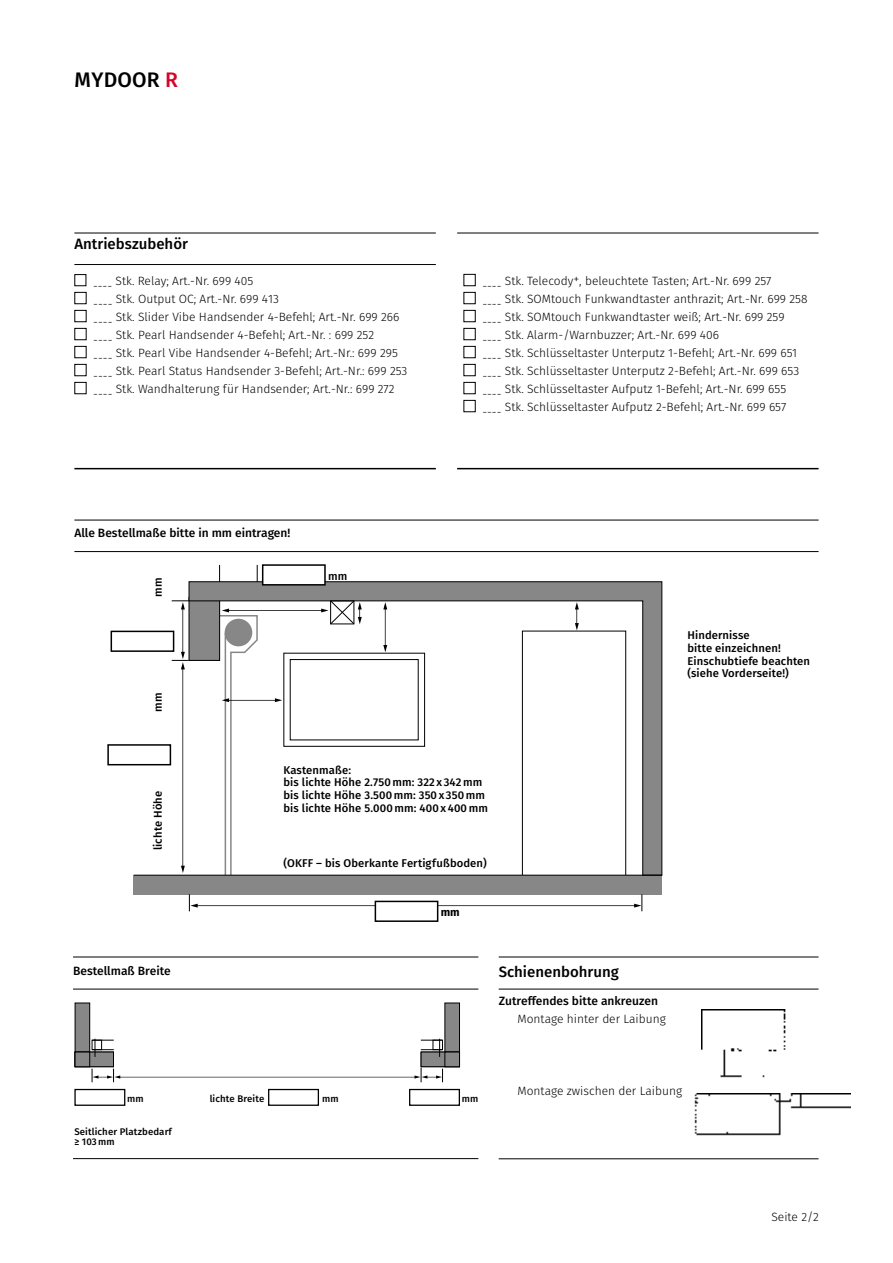
<style>
.page{position:relative;width:893px;height:1263px;background:#fff}
.page>*{position:absolute;margin:0;border:0;box-sizing:border-box;transform-origin:0 0}
.t1{font:500 21px "Fira Sans";letter-spacing:.01em;color:#000}
.t2{font:500 15px "Fira Sans";color:#000}
.t3{font:300 12px/18px "Fira Sans";color:#000}
.t4{font:500 12px "Fira Sans";color:#000}
.t5{font:500 11.25px/12.8px "Fira Sans";letter-spacing:.01em;color:#000}
.t6{font:700 11.25px "Fira Sans";color:#000}
.t7{font:500 9.6px/10.9px "Fira Sans";letter-spacing:.01em;color:#000}
.s1{color:#d3072a}
</style>
<div class="page">
<hr style="left:74px;top:233px;width:362px;height:1px;background:#000">
<hr style="left:74px;top:264px;width:362px;height:1px;background:#000">
<hr style="left:74px;top:468px;width:362px;height:1px;background:#000">
<div style="left:74px;top:274px;width:12px;height:12px;border:1px solid #000"></div>
<div style="left:74px;top:292px;width:13px;height:12px;border:1px solid #000"></div>
<div style="left:74px;top:310px;width:13px;height:12px;border:1px solid #000"></div>
<div style="left:74px;top:328px;width:13px;height:12px;border:1px solid #000"></div>
<div style="left:74px;top:346px;width:13px;height:12px;border:1px solid #000"></div>
<div style="left:74px;top:364px;width:13px;height:12px;border:1px solid #000"></div>
<div style="left:74px;top:382px;width:13px;height:12px;border:1px solid #000"></div>
<hr style="left:457px;top:468px;width:362px;height:1px;background:#000">
<hr style="left:457px;top:233px;width:362px;height:1px;background:#000">
<div style="left:463px;top:274px;width:13px;height:12px;border:1px solid #000"></div>
<div style="left:463px;top:292px;width:13px;height:12px;border:1px solid #000"></div>
<div style="left:463px;top:310px;width:13px;height:12px;border:1px solid #000"></div>
<div style="left:463px;top:328px;width:13px;height:12px;border:1px solid #000"></div>
<div style="left:463px;top:346px;width:13px;height:12px;border:1px solid #000"></div>
<div style="left:463px;top:364px;width:13px;height:12px;border:1px solid #000"></div>
<div style="left:463px;top:382px;width:13px;height:12px;border:1px solid #000"></div>
<div style="left:463px;top:400px;width:13px;height:12px;border:1px solid #000"></div>
<hr style="left:74px;top:520px;width:745px;height:1px;background:#000">
<hr style="left:74px;top:551px;width:745px;height:1px;background:#000">
<div style="left:134px;top:875px;width:528px;height:19px;background:#878787"></div>
<svg style="left:188px;top:581px;width:475px;height:295px"></svg>
<hr style="left:134px;top:875px;width:528px;height:1px;background:#000">
<div style="left:283px;top:653px;width:142px;height:94px;border:1px solid #000"></div>
<svg style="left:217px;top:600px;width:145px;height:276px"></svg>
<svg style="left:383px;top:602px;width:4px;height:50px"></svg>
<svg style="left:575px;top:602px;width:4px;height:28px"></svg>
<svg style="left:189px;top:894px;width:453px;height:17px"></svg>
<svg style="left:172px;top:600px;width:17px;height:273px"></svg>
<div style="left:375px;top:901px;width:63px;height:20px;background:#fff"></div>
<div style="left:375px;top:901px;width:63px;height:21px;border:2px solid #000"></div>
<div style="left:107px;top:744px;width:64px;height:21px;border:2px solid #000"></div>
<div style="left:111px;top:631px;width:63px;height:21px;border:2px solid #000"></div>
<div style="left:225px;top:619px;width:27px;height:27px;background:#878787;border-radius:50%"></div>
<svg style="left:219px;top:565px;width:1px;height:17px"></svg>
<svg style="left:257px;top:565px;width:1px;height:17px"></svg>
<div style="left:263px;top:565px;width:62px;height:20px;background:#fff"></div>
<div style="left:262px;top:564px;width:64px;height:21px;border:2px solid #000"></div>
<div style="left:75px;top:1003px;width:15px;height:64px;background:#878787"></div>
<div style="left:75px;top:1003px;width:15px;height:64px;border:1px solid #000"></div>
<div style="left:75px;top:1052px;width:38px;height:15px;background:#878787"></div>
<div style="left:75px;top:1052px;width:39px;height:15px;border:1px solid #000"></div>
<div style="left:75px;top:1052px;width:15px;height:15px;border:1px solid #000"></div>
<svg style="left:92px;top:1039px;width:22px;height:18px"></svg>
<div style="left:445px;top:1003px;width:14px;height:64px;background:#878787"></div>
<div style="left:445px;top:1003px;width:15px;height:64px;border:1px solid #000"></div>
<div style="left:421px;top:1052px;width:38px;height:15px;background:#878787"></div>
<div style="left:421px;top:1052px;width:39px;height:15px;border:1px solid #000"></div>
<div style="left:445px;top:1052px;width:15px;height:15px;border:1px solid #000"></div>
<div style="left:433px;top:1040px;width:10px;height:10px;border:1px solid #000"></div>
<svg style="left:421px;top:1039px;width:21px;height:18px"></svg>
<svg style="left:92px;top:1068px;width:351px;height:14px"></svg>
<div style="left:74px;top:1089px;width:51px;height:17px;border:1px solid #000"></div>
<div style="left:409px;top:1089px;width:51px;height:17px;border:1px solid #000"></div>
<div style="left:268px;top:1089px;width:51px;height:17px;border:1px solid #000"></div>
<img style="left:688px;top:1094px;width:163px;height:66px">
<img style="left:702px;top:1009px;width:84px;height:69px">
<hr style="left:499px;top:989px;width:320px;height:1px;background:#000">
<hr style="left:499px;top:1158px;width:320px;height:1px;background:#000">
<hr style="left:499px;top:957px;width:320px;height:1px;background:#000">
<hr style="left:73px;top:957px;width:405px;height:1px;background:#000">
<hr style="left:73px;top:989px;width:405px;height:1px;background:#000">
<hr style="left:73px;top:1158px;width:405px;height:1px;background:#000">
<h1 class="t1" style="left:75px;top:65px;width:105px">MYDOOR <span class="s1">R</span></h1>
<p class="t2" style="left:74px;top:233px;width:115px">Antriebszubehör</p>
<p class="t3" style="left:93px;top:272px;width:316px">---- Stk. Relay; Art.-Nr. 699 405<br>---- Stk. Output OC; Art.-Nr. 699 413<br>---- Stk. Slider Vibe Handsender 4-Befehl; Art.-Nr. 699 266 ---- Stk. Pearl Handsender 4-Befehl; Art.-Nr. : 699 252<br>---- Stk. Pearl Vibe Handsender 4-Befehl; Art.-Nr.: 699 295 ---- Stk. Pearl Status Handsender 3-Befehl; Art.-Nr.: 699 253 ---- Stk. Wandhalterung für Handsender; Art.-Nr.: 699 272</p>
<p class="t3" style="left:482px;top:272px;width:327px">---- Stk. Telecody+, beleuchtete Tasten; Art.-Nr. 699 257<br>---- Stk. SOMtouch Funkwandtaster anthrazit; Art.-Nr. 699 258 ---- Stk. SOMtouch Funkwandtaster weiß; Art.-Nr. 699 259<br>---- Stk. Alarm-/Warnbuzzer; Art.-Nr. 699 406<br>---- Stk. Schlüsseltaster Unterputz 1-Befehl; Art.-Nr. 699 651 ---- Stk. Schlüsseltaster Unterputz 2-Befehl; Art.-Nr. 699 653 ---- Stk. Schlüsseltaster Aufputz 1-Befehl; Art.-Nr. 699 655 ---- Stk. Schlüsseltaster Aufputz 2-Befehl; Art.-Nr. 699 657</p>
<p class="t4" style="left:74px;top:524px;width:217px">Alle Bestellmaße bitte in mm eintragen!</p>
<p class="t5" style="left:152px;top:597px;width:21px;rotate:-90deg">mm</p>
<p class="t5" style="left:328px;top:569px;width:21px">mm</p>
<p class="t5" style="left:152px;top:712px;width:21px;rotate:-90deg">mm</p>
<p class="t5" style="left:152px;top:850px;width:61px;rotate:-90deg">lichte Höhe</p>
<p class="t4" style="left:73px;top:962px;width:99px">Bestellmaß Breite</p>
<p class="t5" style="left:283px;top:763px;width:206px">Kastenmaße:<br>bis lichte Höhe 2.750 mm: 322 x 342 mm bis lichte Höhe 3.500 mm: 350 x 350 mm bis lichte Höhe 5.000 mm: 400 x 400 mm</p>
<p class="t5" style="left:283px;top:856px;width:205px">(OKFF – bis Oberkante Fertigfußboden)</p>
<p class="t6" style="left:441px;top:904px;width:21px">mm</p>
<p class="t2" style="left:499px;top:961px;width:122px">Schienenbohrung</p>
<p class="t4" style="left:499px;top:992px;width:161px">Zutreffendes bitte ankreuzen</p>
<p class="t3" style="left:517px;top:1010px;width:150px">Montage hinter der Laibung</p>
<p class="t5" style="left:687px;top:629px;width:124px">Hindernisse<br>bitte einzeichnen!<br>Einschubtiefe beachten (siehe Vorderseite!)</p>
<p class="t7" style="left:127px;top:1093px;width:18px">mm</p>
<p class="t7" style="left:210px;top:1093px;width:56px">lichte Breite</p>
<p class="t7" style="left:322px;top:1093px;width:18px">mm</p>
<p class="t7" style="left:462px;top:1093px;width:18px">mm</p>
<p class="t7" style="left:74px;top:1126px;width:99px">Seitlicher Platzbedarf ≥ 103 mm</p>
<p class="t3" style="left:517px;top:1082px;width:166px">Montage zwischen der Laibung</p>
<p class="t3" style="left:771px;top:1208px;width:49px">Seite 2/2</p>
</div>
